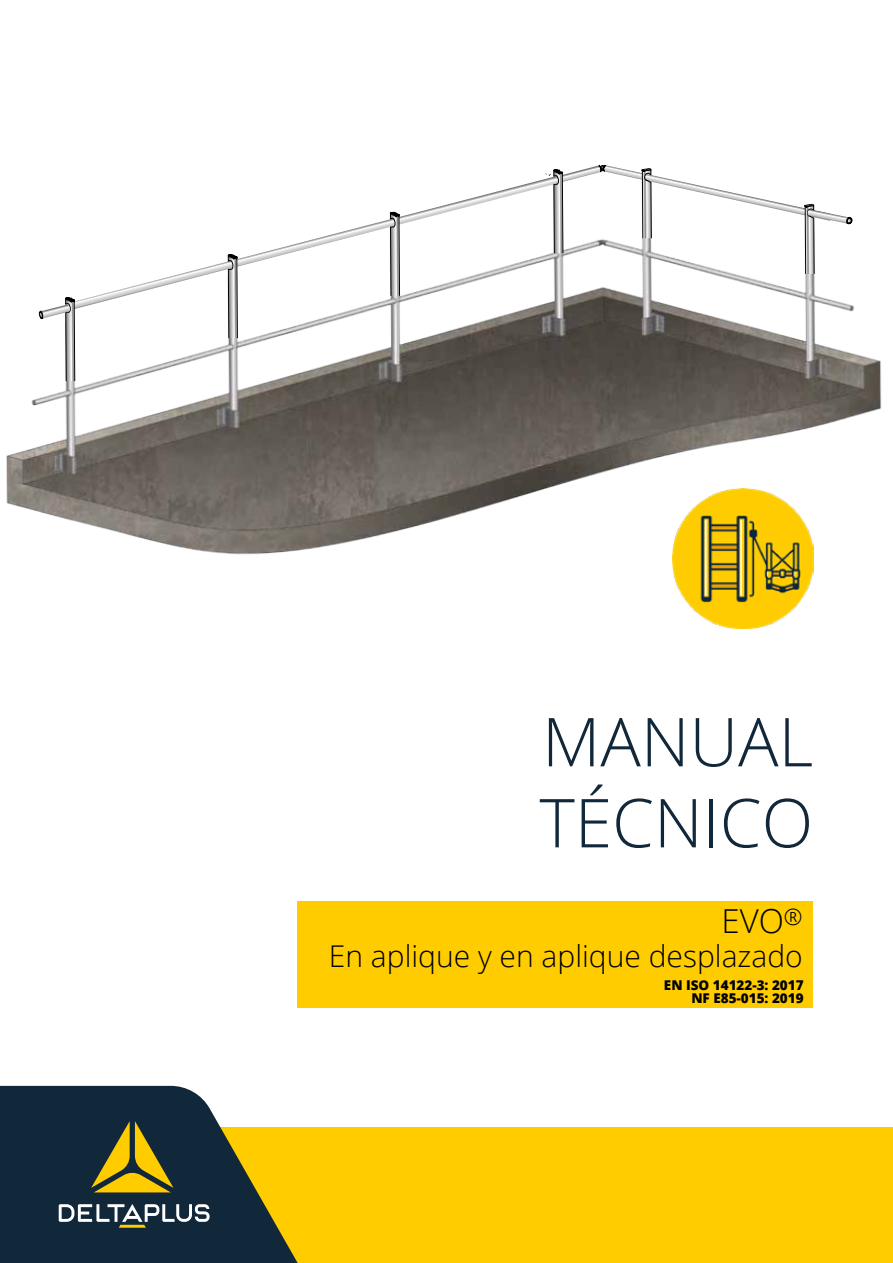
<style>
.page{position:relative;width:893px;height:1263px;background:#fff}
.page>*{position:absolute;margin:0;border:0;box-sizing:border-box;transform-origin:0 0}
.t1{font:300 67.5px/81px "Open Sans";color:#11273a}
.t2{font:300 33px "Open Sans";color:#000}
.t3{font:300 30px "Open Sans";color:#000}
.t4{font:800 13.5px/12.9px "Open Sans";color:#000;text-align:right}
</style>
<div class="page">
<img style="left:6px;top:219px;width:876px;height:410px">
<svg style="left:73px;top:179px;width:486px;height:130px"></svg>
<svg style="left:228px;top:254px;width:10px;height:84px"></svg>
<svg style="left:390px;top:212px;width:11px;height:84px"></svg>
<svg style="left:545px;top:164px;width:307px;height:110px"></svg>
<svg style="left:37px;top:297px;width:39px;height:84px"></svg>
<img style="left:673px;top:488px;width:140px;height:140px">
<div style="left:132px;top:1128px;width:585px;height:135px;background:#fc0"></div>
<svg style="left:0;top:1086px;width:298px;height:177px;fill:#11273a"></svg>
<svg style="left:91px;top:1121px;width:82px;height:71px"></svg>
<svg style="left:59px;top:1204px;width:151px;height:24px;background:#5a6871"></svg>
<div style="left:686px;top:1128px;width:207px;height:135px;background:#fc0"></div>
<div style="left:298px;top:901px;width:515px;height:107px;background:#fc0"></div>
<h1 class="t1" style="left:539px;top:699px;width:275px">MANUAL<br>TÉCNICO</h1>
<h2 class="t2" style="left:721px;top:898px;width:83px">EVO<sup>®</sup></h2>
<h3 class="t3" style="left:329px;top:936px;width:475px">En aplique y en aplique desplazado</h3>
<p class="t4" style="left:664px;top:978px;width:141px">EN ISO 14122-3: 2017<br>NF E85-015: 2019</p>
</div>
